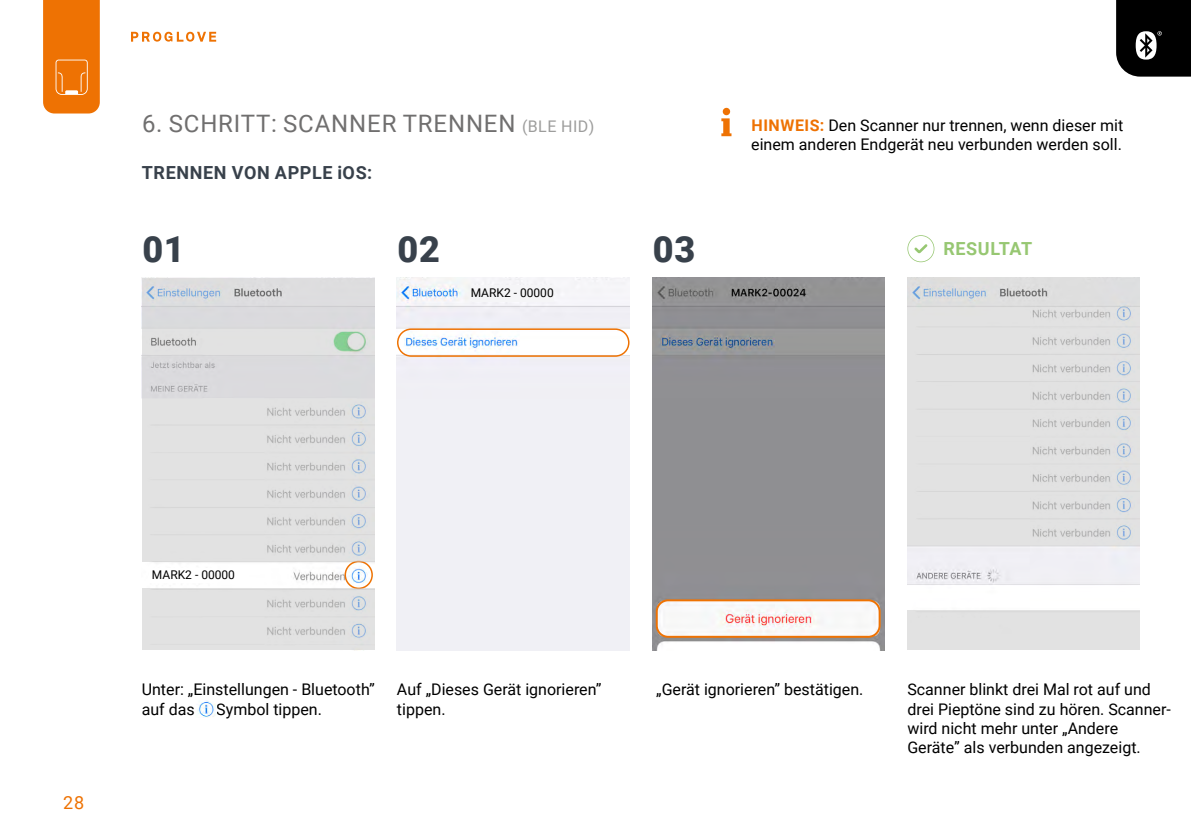
<style>
.page{position:relative;width:1191px;height:840px;background:#fff}
.page>*{position:absolute;margin:0;border:0;box-sizing:border-box;transform-origin:0 0}
.t1{font:900 36px "Roboto";color:#38414b}
.t2{font:24px "Roboto";letter-spacing:.035em;color:#706f6f}
.t3{font:700 18px "Roboto";letter-spacing:.035em;color:#38414b}
.t4{font:700 18px "Roboto";letter-spacing:.03em;color:#97c772}
.t5{font:18px "Roboto";color:#ee7203}
.t6{font:16px/19.2px "Roboto";color:#000}
.t7{font:12px "Roboto";color:#000}
.s1{font-size:16px;color:#9d9d9c}
.s2{font-weight:700;color:#ee7203}
</style>
<div class="page">
<img style="left:142px;top:561px;width:232px;height:27px">
<img style="left:197px;top:700px;width:19px;height:16px">
<img style="left:652px;top:277px;width:232px;height:372px">
<img style="left:907px;top:545px;width:233px;height:40px">
<img style="left:397px;top:277px;width:232px;height:372px">
<svg style="left:907px;top:235px;width:27px;height:27px"></svg>
<div style="left:397px;top:328px;width:232px;height:28px;border:2px solid #ee7203;border-radius:13px"></div>
<div style="left:344px;top:560px;width:29px;height:28px;border:2px solid #ee7203;border-radius:50%"></div>
<svg style="left:142px;top:588px;width:232px;height:61px;background:#dfdfdf"></svg>
<svg style="left:142px;top:277px;width:232px;height:284px;background:#dcddde"></svg>
<svg style="left:907px;top:277px;width:233px;height:268px;background:#dededf"></svg>
<div style="left:149px;top:568px;width:67px;height:14px;background:#fff"></div>
<div style="left:472px;top:285px;width:81px;height:16px;background:#f5f5f7"></div>
<div style="left:907px;top:609px;width:233px;height:40px;background:#e2e2e2"></div>
<div style="left:656px;top:599px;width:224px;height:38px;border:2px solid #ee7203;border-radius:11px"></div>
<div style="left:722px;top:108px;width:8px;height:7px;background:#ee7203;border-radius:50%"></div>
<svg style="left:721px;top:118px;width:10px;height:18px"></svg>
<svg style="left:43px;top:0;width:57px;height:113px;background:#ee770d"></svg>
<svg style="left:131px;top:32px;width:85px;height:10px"></svg>
<svg style="left:1116px;top:0;width:75px;height:77px;background:#181818"></svg>
<h2 class="t2" style="left:142px;top:106px;width:453px">6. SCHRITT: SCANNER TRENNEN <span class="s1">(BLE HID)</span></h2>
<p class="t3" style="left:142px;top:159px;width:232px">TRENNEN VON APPLE iOS:</p>
<h1 class="t1" style="left:142px;top:224px;width:44px">01</h1>
<h1 class="t1" style="left:397px;top:224px;width:44px">02</h1>
<h1 class="t1" style="left:653px;top:224px;width:44px">03</h1>
<p class="t7" style="left:471px;top:284px;width:85px">MARK2 - 00000</p>
<p class="t6" style="left:751px;top:115px;width:373px"><span class="s2">HINWEIS:</span> Den Scanner nur trennen, wenn dieser mit einem anderen Endgerät neu verbunden werden soll.</p>
<p class="t4" style="left:943px;top:236px;width:90px">RESULTAT</p>
<p class="t5" style="left:63px;top:789px;width:22px">28</p>
<p class="t7" style="left:152px;top:566px;width:85px">MARK2 - 00000</p>
<p class="t6" style="left:142px;top:679px;width:234px">Unter: „Einstellungen - Bluetooth” auf das</p>
<p class="t6" style="left:216px;top:698px;width:107px">Symbol tippen.</p>
<p class="t6" style="left:397px;top:679px;width:206px">Auf „Dieses Gerät ignorieren” tippen.</p>
<p class="t6" style="left:656px;top:679px;width:209px">„Gerät ignorieren” bestätigen.</p>
<p class="t6" style="left:907px;top:679px;width:265px">Scanner blinkt drei Mal rot auf und drei Pieptöne sind zu hören. Scanner&shy;wird nicht mehr unter „Andere Geräte” als verbunden angezeigt.</p>
</div>
